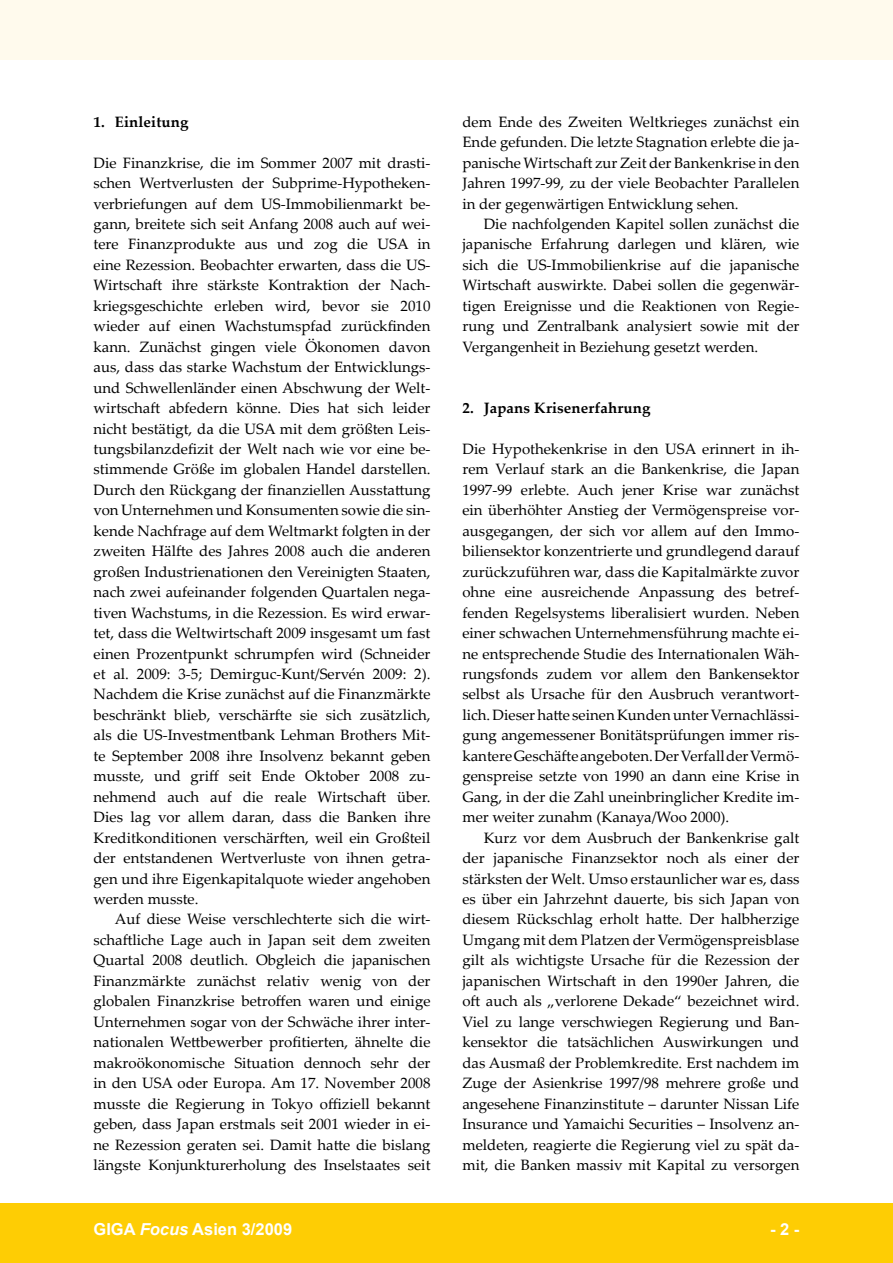
<style>
.page{position:relative;width:893px;height:1263px;background:#fff}
.page>*{position:absolute;margin:0;border:0;box-sizing:border-box;transform-origin:0 0}
.t1{font:700 16.5px "Arial";color:#fff}
.t2{font:15px/20.4px "Palatino Linotype";color:#000;text-align:justify}
.t3{font:700 15px "Palatino Linotype";letter-spacing:.01em;color:#000}
.s1{font-style:italic}
</style>
<div class="page">
<div style="left:0;top:1203px;width:893px;height:60px;background:#fecd04"></div>
<div style="left:0;top:0;width:893px;height:60px;background:#fffaed"></div>
<p class="t3" style="left:94px;top:111px;width:97px">1. Einleitung</p>
<p class="t2" style="left:94px;top:152px;width:339px">Die Finanzkrise, die im Sommer 2007 mit drasti&shy;schen Wertverlusten der Subprime-Hypotheken&shy;verbriefungen auf dem US-Immobilienmarkt be&shy;gann, breitete sich seit Anfang 2008 auch auf wei&shy;tere Finanzprodukte aus und zog die USA in eine Rezession. Beobachter erwarten, dass die US-Wirtschaft ihre stärkste Kontraktion der Nach&shy;kriegsgeschichte erleben wird, bevor sie 2010 wieder auf einen Wachstumspfad zurückfinden kann. Zunächst gingen viele Ökonomen davon aus, dass das starke Wachstum der Entwicklungs&shy;und Schwellenländer einen Abschwung der Welt&shy;wirtschaft abfedern könne. Dies hat sich leider nicht bestätigt, da die USA mit dem größten Leis&shy;tungsbilanzdefizit der Welt nach wie vor eine be&shy;stimmende Größe im globalen Handel darstellen.<br>Durch den Rückgang der finanziellen Ausstattung von Unternehmen und Konsumenten sowie die sin&shy;kende Nachfrage auf dem Weltmarkt folgten in der zweiten Hälfte des Jahres 2008 auch die anderen großen Industrienationen den Vereinigten Staaten, nach zwei aufeinander folgenden Quartalen nega&shy;tiven Wachstums, in die Rezession. Es wird erwar&shy;tet, dass die Weltwirtschaft 2009 insgesamt um fast einen Prozentpunkt schrumpfen wird (Schneider et al. 2009: 3-5; Demirguc-Kunt/Servén 2009: 2).<br>Nachdem die Krise zunächst auf die Finanzmärkte beschränkt blieb, verschärfte sie sich zusätzlich, als die US-Investmentbank Lehman Brothers Mit&shy;te September 2008 ihre Insolvenz bekannt geben musste, und griff seit Ende Oktober 2008 zu&shy;nehmend auch auf die reale Wirtschaft über.<br>Dies lag vor allem daran, dass die Banken ihre Kreditkonditionen verschärften, weil ein Großteil der entstandenen Wertverluste von ihnen getra&shy;gen und ihre Eigenkapitalquote wieder angehoben werden musste.</p>
<p class="t2" style="left:94px;top:908px;width:338px;text-indent:21px">Auf diese Weise verschlechterte sich die wirt&shy;schaftliche Lage auch in Japan seit dem zweiten Quartal 2008 deutlich. Obgleich die japanischen Finanzmärkte zunächst relativ wenig von der globalen Finanzkrise betroffen waren und einige Unternehmen sogar von der Schwäche ihrer inter&shy;nationalen Wettbewerber profitierten, ähnelte die makroökonomische Situation dennoch sehr der in den USA oder Europa. Am 17. November 2008 musste die Regierung in Tokyo offiziell bekannt geben, dass Japan erstmals seit 2001 wieder in ei&shy;ne Rezession geraten sei. Damit hatte die bislang längste Konjunkturerholung des Inselstaates seit</p>
<p class="t2" style="left:462px;top:111px;width:338px">dem Ende des Zweiten Weltkrieges zunächst ein Ende gefunden. Die letzte Stagnation erlebte die ja&shy;panische Wirtschaft zur Zeit der Bankenkrise in den Jahren 1997-99, zu der viele Beobachter Parallelen in der gegenwärtigen Entwicklung sehen.</p>
<p class="t2" style="left:462px;top:213px;width:338px;text-indent:21px">Die nachfolgenden Kapitel sollen zunächst die japanische Erfahrung darlegen und klären, wie sich die US-Immobilienkrise auf die japanische Wirtschaft auswirkte. Dabei sollen die gegenwär&shy;tigen Ereignisse und die Reaktionen von Regie&shy;rung und Zentralbank analysiert sowie mit der Vergangenheit in Beziehung gesetzt werden.</p>
<p class="t3" style="left:462px;top:397px;width:190px">2. Japans Krisenerfahrung</p>
<p class="t2" style="left:462px;top:438px;width:338px">Die Hypothekenkrise in den USA erinnert in ih&shy;rem Verlauf stark an die Bankenkrise, die Japan 1997-99 erlebte. Auch jener Krise war zunächst ein überhöhter Anstieg der Vermögenspreise vor&shy;ausgegangen, der sich vor allem auf den Immo&shy;biliensektor konzentrierte und grundlegend darauf zurückzuführen war, dass die Kapitalmärkte zuvor ohne eine ausreichende Anpassung des betref&shy;fenden Regelsystems liberalisiert wurden. Neben einer schwachen Unternehmensführung machte ei&shy;ne entsprechende Studie des Internationalen Wäh&shy;rungsfonds zudem vor allem den Bankensektor selbst als Ursache für den Ausbruch verantwort&shy;lich. Dieser hatte seinen Kunden unter Vernachlässi&shy;gung angemessener Bonitätsprüfungen immer ris&shy;kantere Geschäfte angeboten. Der Verfall der Vermö&shy;genspreise setzte von 1990 an dann eine Krise in Gang, in der die Zahl uneinbringlicher Kredite im&shy;mer weiter zunahm (Kanaya/Woo 2000).</p>
<p class="t2" style="left:462px;top:827px;width:338px;text-indent:21px">Kurz vor dem Ausbruch der Bankenkrise galt der japanische Finanzsektor noch als einer der stärksten der Welt. Umso erstaunlicher war es, dass es über ein Jahrzehnt dauerte, bis sich Japan von diesem Rückschlag erholt hatte. Der halbherzige Umgang mit dem Platzen der Vermögenspreisblase gilt als wichtigste Ursache für die Rezession der japanischen Wirtschaft in den 1990er Jahren, die oft auch als „verlorene Dekade“ bezeichnet wird.<br>Viel zu lange verschwiegen Regierung und Ban&shy;kensektor die tatsächlichen Auswirkungen und das Ausmaß der Problemkredite. Erst nachdem im Zuge der Asienkrise 1997/98 mehrere große und angesehene Finanzinstitute – darunter Nissan Life Insurance und Yamaichi Securities – Insolvenz an&shy;meldeten, reagierte die Regierung viel zu spät da&shy;mit, die Banken massiv mit Kapital zu versorgen</p>
<p class="t1" style="left:94px;top:1218px;width:200px">GIGA <span class="s1">Focus</span> Asien 3/2009</p>
<p class="t1" style="left:770px;top:1218px;width:31px">- -</p>
</div>
